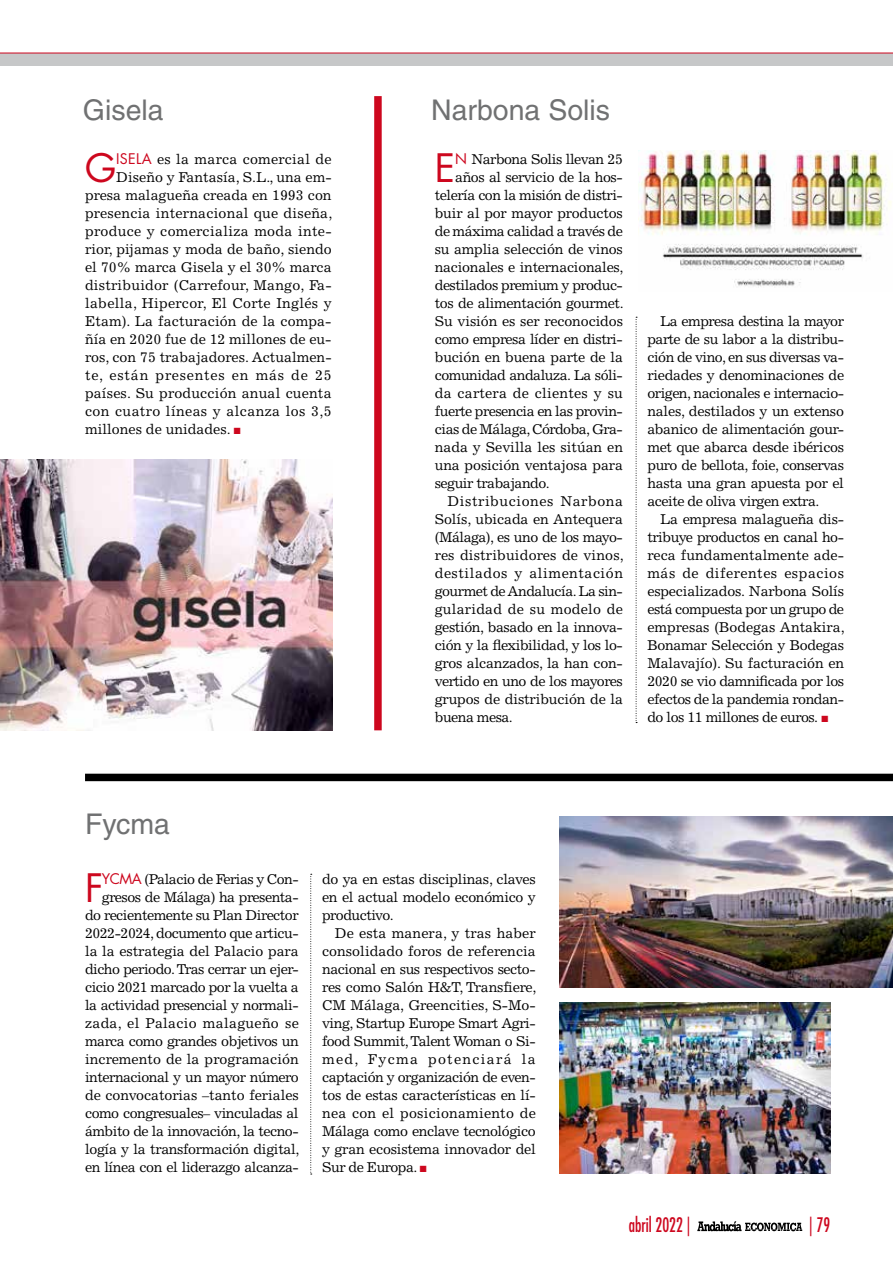
<style>
.page{position:relative;width:893px;height:1263px;background:#fff}
.page>*{position:absolute;margin:0;border:0;box-sizing:border-box;transform-origin:0 0}
.t1{font:38.1px "Futura Std";color:#cd071e}
.t2{font:28.5px "Helvetica LT Std";color:#707172}
.t3{font:condensed 19.5px "Futura Std";color:#cd071e;scale:.85 1}
.t4{font:14.25px/18px "Excelsior LT Std";letter-spacing:-.02em;color:#000;text-align:justify}
.t5{font:14.25px "Excelsior LT Std";color:#000}
.t6{font:14.25px "Excelsior LT Std";letter-spacing:.015em;color:#000}
.t7{font:14.25px "Excelsior LT Std";letter-spacing:.02em;color:#000}
.t8{font:14.25px "Excelsior LT Std";letter-spacing:.01em;color:#000}
.t9{font:14.25px "Excelsior LT Std";letter-spacing:.035em;color:#000}
.t10{font:14.25px "Excelsior LT Std";letter-spacing:.005em;color:#000}
.t11{font:14.25px "Excelsior LT Std";letter-spacing:.025em;color:#000}
.t12{font:14.25px "Excelsior LT Std";letter-spacing:.055em;color:#000}
.s1{font-family:"Futura Std";color:#cd071e}
.s2{color:#cd071e}
</style>
<div class="page">
<div style="left:0;top:53px;width:893px;height:12px;background:#c6c7c8"></div>
<hr style="left:0;top:53px;width:893px;height:1px;background:#cd071e">
<svg style="left:697px;top:1221px;width:105px;height:10px"></svg>
<div style="left:374px;top:96px;width:8px;height:634px;background:#cd071e"></div>
<div style="left:85px;top:774px;width:808px;height:7px;background:#000"></div>
<img style="left:559px;top:816px;width:334px;height:172px">
<img style="left:559px;top:1002px;width:271px;height:171px">
<img style="left:0;top:459px;width:333px;height:271px">
<svg style="left:310px;top:874px;width:2px;height:301px"></svg>
<svg style="left:636px;top:317px;width:1px;height:406px"></svg>
<img style="left:639px;top:151px;width:252px;height:137px">
<h2 class="t2" style="left:83px;top:94px;width:82px">Gisela</h2>
<h2 class="t2" style="left:431px;top:94px;width:180px">Narbona Solis</h2>
<h1 class="t1" style="left:85px;top:143px;width:33px">G</h1>
<p class="t6" style="left:116px;top:150px;width:217px"><span class="s1">ISELA</span> es la marca comercial de</p>
<p class="t5" style="left:116px;top:168px;width:217px">Diseño y Fantasía, S.L., una em-</p>
<p class="t5" style="left:85px;top:186px;width:248px">presa malagueña creada en 1993 con</p>
<p class="t6" style="left:85px;top:204px;width:249px">presencia internacional que diseña,</p>
<p class="t7" style="left:85px;top:222px;width:248px">produce y comercializa moda inte-</p>
<p class="t5" style="left:85px;top:240px;width:248px">rior, pijamas y moda de baño, siendo</p>
<p class="t5" style="left:85px;top:258px;width:248px">el 70% marca Gisela y el 30% marca</p>
<p class="t6" style="left:85px;top:276px;width:248px">distribuidor (Carrefour, Mango, Fa-</p>
<p class="t7" style="left:85px;top:294px;width:248px">labella, Hipercor, El Corte Inglés y</p>
<p class="t10" style="left:85px;top:312px;width:248px">Etam). La facturación de la compa-</p>
<p class="t5" style="left:85px;top:330px;width:248px">ñía en 2020 fue de 12 millones de eu-</p>
<p class="t5" style="left:85px;top:348px;width:248px">ros, con 75 trabajadores. Actualmen-</p>
<p class="t12" style="left:85px;top:366px;width:248px">te, están presentes en más de 25</p>
<p class="t8" style="left:85px;top:384px;width:248px">países. Su producción anual cuenta</p>
<p class="t11" style="left:85px;top:402px;width:248px">con cuatro líneas y alcanza los 3,5</p>
<p class="t5" style="left:85px;top:420px;width:157px">millones de unidades. <span class="s2">■</span></p>
<h1 class="t1" style="left:435px;top:143px;width:22px">E</h1>
<p class="t4" style="left:455px;top:150px;width:169px"><span class="s1">N</span> Narbona Solis llevan 25</p>
<p class="t4" style="left:455px;top:168px;width:169px">años al servicio de la hos-</p>
<p class="t4" style="left:435px;top:186px;width:190px">telería con la misión de distri-</p>
<p class="t4" style="left:435px;top:204px;width:190px">buir al por mayor productos</p>
<p class="t4" style="left:435px;top:222px;width:190px">de máxima calidad a través de</p>
<p class="t4" style="left:435px;top:240px;width:190px">su amplia selección de vinos</p>
<p class="t4" style="left:435px;top:258px;width:190px">nacionales e internacionales,</p>
<p class="t4" style="left:435px;top:276px;width:190px">destilados premium y produc-</p>
<p class="t4" style="left:435px;top:294px;width:190px">tos de alimentación gourmet.</p>
<p class="t4" style="left:435px;top:312px;width:190px">Su visión es ser reconocidos</p>
<p class="t4" style="left:435px;top:330px;width:190px">como empresa líder en distri-</p>
<p class="t4" style="left:435px;top:348px;width:190px">bución en buena parte de la</p>
<p class="t4" style="left:435px;top:366px;width:190px">comunidad andaluza. La sóli-</p>
<p class="t6" style="left:435px;top:384px;width:190px">da cartera de clientes y su</p>
<p class="t4" style="left:435px;top:402px;width:190px">fuerte presencia en las provin-</p>
<p class="t4" style="left:435px;top:420px;width:190px">cias de Málaga, Córdoba, Gra-</p>
<p class="t5" style="left:435px;top:438px;width:190px">nada y Sevilla les sitúan en</p>
<p class="t4" style="left:435px;top:456px;width:190px">una posición ventajosa para</p>
<p class="t4" style="left:435px;top:474px;width:117px">seguir trabajando.</p>
<p class="t9" style="left:448px;top:492px;width:177px">Distribuciones Narbona</p>
<p class="t4" style="left:435px;top:510px;width:190px">Solís, ubicada en Antequera</p>
<p class="t4" style="left:435px;top:528px;width:190px">(Málaga), es uno de los mayo-</p>
<p class="t8" style="left:435px;top:546px;width:190px">res distribuidores de vinos,</p>
<p class="t9" style="left:435px;top:564px;width:190px">destilados y alimentación</p>
<p class="t4" style="left:435px;top:582px;width:190px">gourmet de Andalucía. La sin-</p>
<p class="t6" style="left:435px;top:600px;width:190px">gularidad de su modelo de</p>
<p class="t4" style="left:435px;top:618px;width:190px">gestión, basado en la innova-</p>
<p class="t4" style="left:435px;top:636px;width:190px">ción y la flexibilidad, y los lo-</p>
<p class="t4" style="left:435px;top:654px;width:190px">gros alcanzados, la han con-</p>
<p class="t4" style="left:435px;top:672px;width:190px">vertido en uno de los mayores</p>
<p class="t4" style="left:435px;top:690px;width:190px">grupos de distribución de la</p>
<p class="t4" style="left:435px;top:708px;width:80px">buena mesa.</p>
<p class="t4" style="left:647px;top:312px;width:198px;text-indent:13px">La empresa destina la mayor parte de su labor a la distribu&shy;ción de vino, en sus diversas va&shy;riedades y denominaciones de origen, nacionales e internacio&shy;nales, destilados y un extenso abanico de alimentación gour&shy;met que abarca desde ibéricos puro de bellota, foie, conservas hasta una gran apuesta por el aceite de oliva virgen extra.</p>
<p class="t4" style="left:647px;top:510px;width:199px;text-indent:13px">La empresa malagueña dis&shy;tribuye productos en canal ho&shy;reca fundamentalmente ade&shy;más de diferentes espacios especializados. Narbona Solís está compuesta por un grupo de empresas (Bodegas Antakira, Bonamar Selección y Bodegas Malavajío). Su facturación en 2020 se vio damnificada por los efectos de la pandemia rondan&shy;do los 11 millones de euros. <span class="s2">■</span></p>
<h2 class="t2" style="left:85px;top:807px;width:86px">Fycma</h2>
<p class="t4" style="left:85px;top:870px;width:216px;text-align:right"><span class="s1">YCMA</span> (Palacio de Ferias y Con&shy;gresos de Málaga) ha presenta&shy;do recientemente su Plan Director 2022-2024, documento que articu&shy;la la estrategia del Palacio para dicho periodo. Tras cerrar un ejer&shy;cicio 2021 marcado por la vuelta a la actividad presencial y normali&shy;zada, el Palacio malagueño se marca como grandes objetivos un incremento de la programación internacional y un mayor número de convocatorias –tanto feriales como congresuales– vinculadas al ámbito de la innovación, la tecno&shy;logía y la transformación digital, en línea con el liderazgo alcanza-</p>
<p class="t4" style="left:322px;top:870px;width:215px">do ya en estas disciplinas, claves en el actual modelo económico y productivo.</p>
<h1 class="t1" style="left:85px;top:863px;width:20px">F</h1>
<p class="t4" style="left:322px;top:924px;width:216px;text-indent:13px">De esta manera, y tras haber consolidado foros de referencia nacional en sus respectivos secto&shy;res como Salón H&amp;T, Transfiere, CM Málaga, Greencities, S-Mo&shy;ving, Startup Europe Smart Agri&shy;food Summit, Talent Woman o Si&shy;med, Fycma potenciará la captación y organización de even&shy;tos de estas características en lí&shy;nea con el posicionamiento de Málaga como enclave tecnológico y gran ecosistema innovador del Sur de Europa. <span class="s2">■</span></p>
<h3 class="t3" style="left:629px;top:1213px;width:74px">abril 2022 |</h3>
<h3 class="t3" style="left:809px;top:1213px;width:27px">| 79</h3>
</div>
